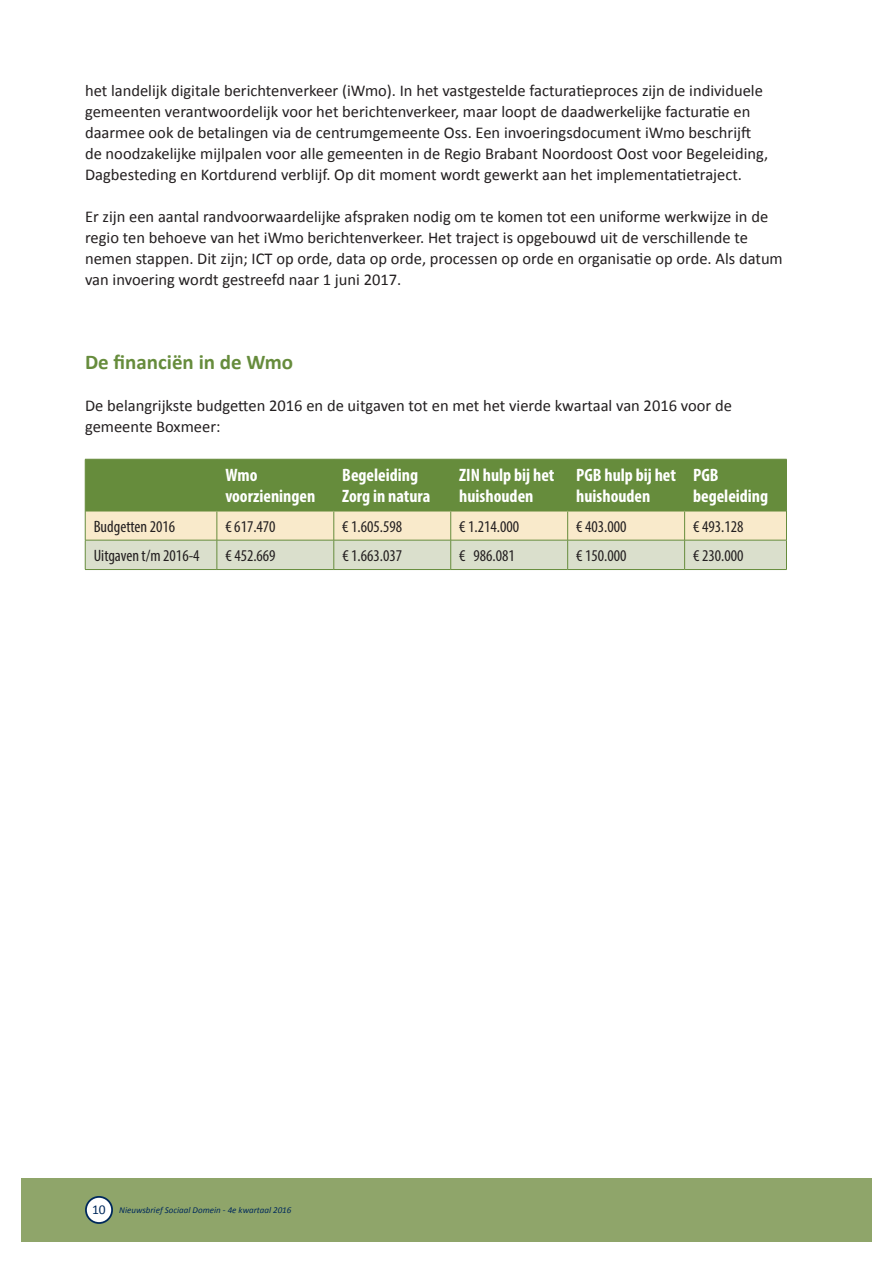
<style>
.page{position:relative;width:893px;height:1263px;background:#fff}
.page>*{position:absolute;margin:0;border:0;box-sizing:border-box;transform-origin:0 0}
.t1{font:700 21px "Calibri";color:#668c3c}
.t2{font:700 condensed 18px/21px "Myriad Pro";color:#fff}
.t3{font:16.5px/21px "Calibri";color:#231f20}
.t4{font:condensed 16.5px "Myriad Pro";color:#231f20}
.t5{font:italic 9px "Calibri";color:#00295c}
.s1{font-style:normal;font-size:13.5px}
</style>
<div class="page">
<svg style="left:85px;top:460px;width:702px;height:109px;background:#aaba87"></svg>
<hr style="left:85px;top:569px;width:132px;height:1px;background:#668c3c">
<hr style="left:217px;top:569px;width:117px;height:1px;background:#668c3c">
<hr style="left:334px;top:569px;width:117px;height:1px;background:#668c3c">
<hr style="left:451px;top:569px;width:117px;height:1px;background:#668c3c">
<hr style="left:568px;top:569px;width:117px;height:1px;background:#668c3c">
<hr style="left:685px;top:569px;width:102px;height:1px;background:#668c3c">
<hr style="left:85px;top:459px;width:132px;height:1px;background:#668c3c">
<hr style="left:85px;top:459px;width:1px;height:52px;background:#668c3c">
<hr style="left:217px;top:459px;width:117px;height:1px;background:#668c3c">
<hr style="left:334px;top:459px;width:117px;height:1px;background:#668c3c">
<hr style="left:451px;top:459px;width:117px;height:1px;background:#668c3c">
<hr style="left:568px;top:459px;width:117px;height:1px;background:#668c3c">
<hr style="left:685px;top:459px;width:102px;height:1px;background:#668c3c">
<hr style="left:786px;top:459px;width:1px;height:52px;background:#668c3c">
<hr style="left:85px;top:510px;width:132px;height:1px;background:#668c3c">
<hr style="left:217px;top:510px;width:117px;height:1px;background:#668c3c">
<hr style="left:334px;top:510px;width:117px;height:1px;background:#668c3c">
<hr style="left:451px;top:510px;width:117px;height:1px;background:#668c3c">
<hr style="left:568px;top:510px;width:117px;height:1px;background:#668c3c">
<hr style="left:685px;top:510px;width:101px;height:1px;background:#668c3c">
<div style="left:21px;top:1178px;width:851px;height:64px;background:#8fa56a"></div>
<div style="left:86px;top:1197px;width:26px;height:26px;background:#fff;border-radius:50%"></div>
<div style="left:85px;top:1196px;width:28px;height:28px;border:2px solid #00295c;border-radius:50%"></div>
<p class="t3" style="left:85px;top:80px;width:685px">het landelijk digitale berichtenverkeer (iWmo). In het vastgestelde facturatieproces zijn de individuele gemeenten verantwoordelijk voor het berichtenverkeer, maar loopt de daadwerkelijke facturatie en daarmee ook de betalingen via de centrumgemeente Oss. Een invoeringsdocument iWmo beschrijft de noodzakelijke mijlpalen voor alle gemeenten in de Regio Brabant Noordoost Oost voor Begeleiding, Dagbesteding en Kortdurend verblijf. Op dit moment wordt gewerkt aan het implementatietraject.</p>
<p class="t3" style="left:85px;top:206px;width:699px">Er zijn een aantal randvoorwaardelijke afspraken nodig om te komen tot een uniforme werkwijze in de regio ten behoeve van het iWmo berichtenverkeer. Het traject is opgebouwd uit de verschillende te nemen stappen. Dit zijn; ICT op orde, data op orde, processen op orde en organisatie op orde. Als datum van invoering wordt gestreefd naar 1 juni 2017.</p>
<p class="t1" style="left:85px;top:349px;width:210px">De financiën in de Wmo</p>
<p class="t3" style="left:85px;top:395px;width:648px">De belangrijkste budgetten 2016 en de uitgaven tot en met het vierde kwartaal van 2016 voor de gemeente Boxmeer:</p>
<p class="t2" style="left:225px;top:464px;width:91px">Wmo voorzieningen</p>
<p class="t2" style="left:342px;top:464px;width:90px">Begeleiding<br>Zorg in natura</p>
<p class="t2" style="left:459px;top:464px;width:97px">ZIN hulp bij het huishouden</p>
<p class="t2" style="left:576px;top:464px;width:101px">PGB hulp bij het huishouden</p>
<p class="t2" style="left:693px;top:464px;width:77px">PGB begeleiding</p>
<p class="t4" style="left:94px;top:516px;width:83px">Budgetten 2016</p>
<p class="t4" style="left:225px;top:516px;width:52px">€ 617.470</p>
<p class="t4" style="left:342px;top:516px;width:61px">€ 1.605.598</p>
<p class="t4" style="left:459px;top:516px;width:61px">€ 1.214.000</p>
<p class="t4" style="left:576px;top:516px;width:52px">€ 403.000</p>
<p class="t4" style="left:693px;top:516px;width:52px">€ 493.128</p>
<p class="t4" style="left:94px;top:546px;width:107px">Uitgaven t/m 2016-4</p>
<p class="t4" style="left:225px;top:546px;width:52px">€ 452.669</p>
<p class="t4" style="left:342px;top:546px;width:61px">€ 1.663.037</p>
<p class="t4" style="left:459px;top:546px;width:57px">€ 986.081</p>
<p class="t4" style="left:576px;top:546px;width:52px">€ 150.000</p>
<p class="t4" style="left:693px;top:546px;width:52px">€ 230.000</p>
<p class="t5" style="left:92px;top:1204px;width:201px"><span class="s1">10</span> Nieuwsbrief Sociaal Domein - 4e kwartaal 2016</p>
</div>
